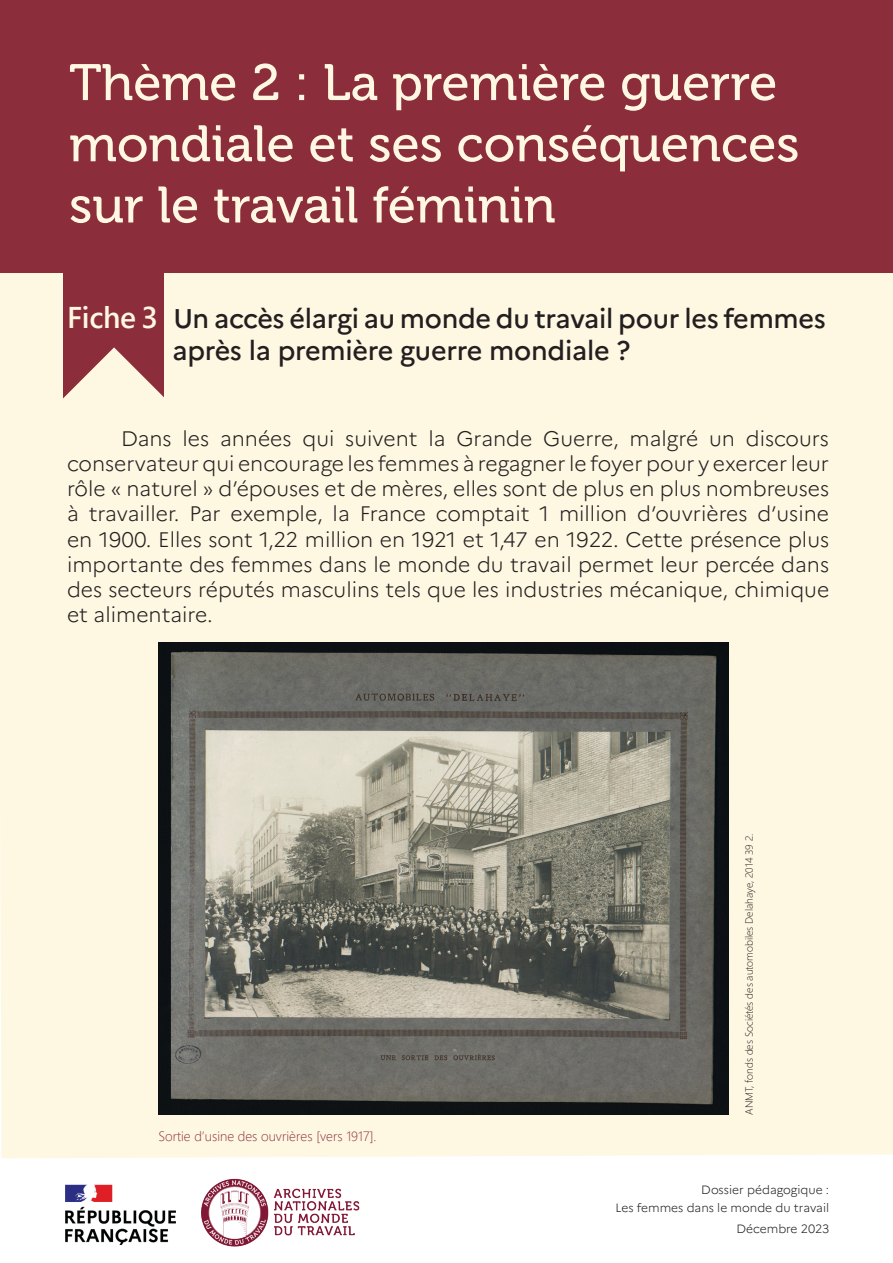
<style>
.page{position:relative;width:893px;height:1263px;background:#fff}
.page>*{position:absolute;margin:0;border:0;box-sizing:border-box;transform-origin:0 0}
.t1{font:51px/61.2px "Museo 500";color:#fef7e2}
.t2{font:500 27px/32.4px "Marianne";letter-spacing:-.01em;color:#231f20}
.t3{font:300 21px/25.2px "Marianne";color:#231f20;text-align:justify}
.t4{font:300 13.5px "Yu Gothic UI";color:#8c2d3b}
.t5{font:300 12px/18px "Marianne";color:#231f20;text-align:right}
.t6{font:300 10.5px "Yu Gothic UI";color:#231f20}
.s1{font-family:"Yu Gothic UI";font-weight:700;font-size:30px;color:#fef7e2}
</style>
<div class="page">
<div style="left:0;top:272px;width:893px;height:886px;background:#fef7e2"></div>
<div style="left:0;top:0;width:893px;height:272px;background:#8c2d3b"></div>
<div style="left:64px;top:270px;width:100px;height:129px;background:#8c2d3b"></div>
<svg style="left:60px;top:347px;width:108px;height:108px"></svg>
<img style="left:65px;top:1178px;width:295px;height:69px">
<img style="left:158px;top:643px;width:570px;height:472px">
<h1 class="t1" style="left:69px;top:53px;width:732px">Thème 2 : La première guerre mondiale et ses conséquences sur le travail féminin</h1>
<p class="t2" style="left:172px;top:300px;width:655px;text-indent:-105px"><span class="s1">Fiche 3</span> Un accès élargi au monde du travail pour les femmes après la première guerre mondiale ?</p>
<p class="t3" style="left:67px;top:424px;width:764px;text-indent:54px">Dans les années qui suivent la Grande Guerre, malgré un discours conservateur qui encourage les femmes à regagner le foyer pour y exercer leur rôle « naturel » d’épouses et de mères, elles sont de plus en plus nombreuses à travailler. Par exemple, la France comptait 1 million d’ouvrières d’usine en 1900. Elles sont 1,22 million en 1921 et 1,47 en 1922. Cette présence plus importante des femmes dans le monde du travail permet leur percée dans des secteurs réputés masculins tels que les industries mécanique, chimique et alimentaire.</p>
<p class="t4" style="left:158px;top:1123px;width:220px">Sortie d’usine des ouvrières [vers 1917].</p>
<p class="t6" style="left:739px;top:1115px;width:283px;rotate:-90deg">ANMT, fonds des Sociétés des automobiles Delahaye, 2014 39 2.</p>
<p class="t5" style="left:615px;top:1179px;width:215px">Dossier pédagogique :<br>Les femmes dans le monde du travail</p>
<p class="t5" style="left:736px;top:1219px;width:94px">Décembre 2023</p>
</div>
